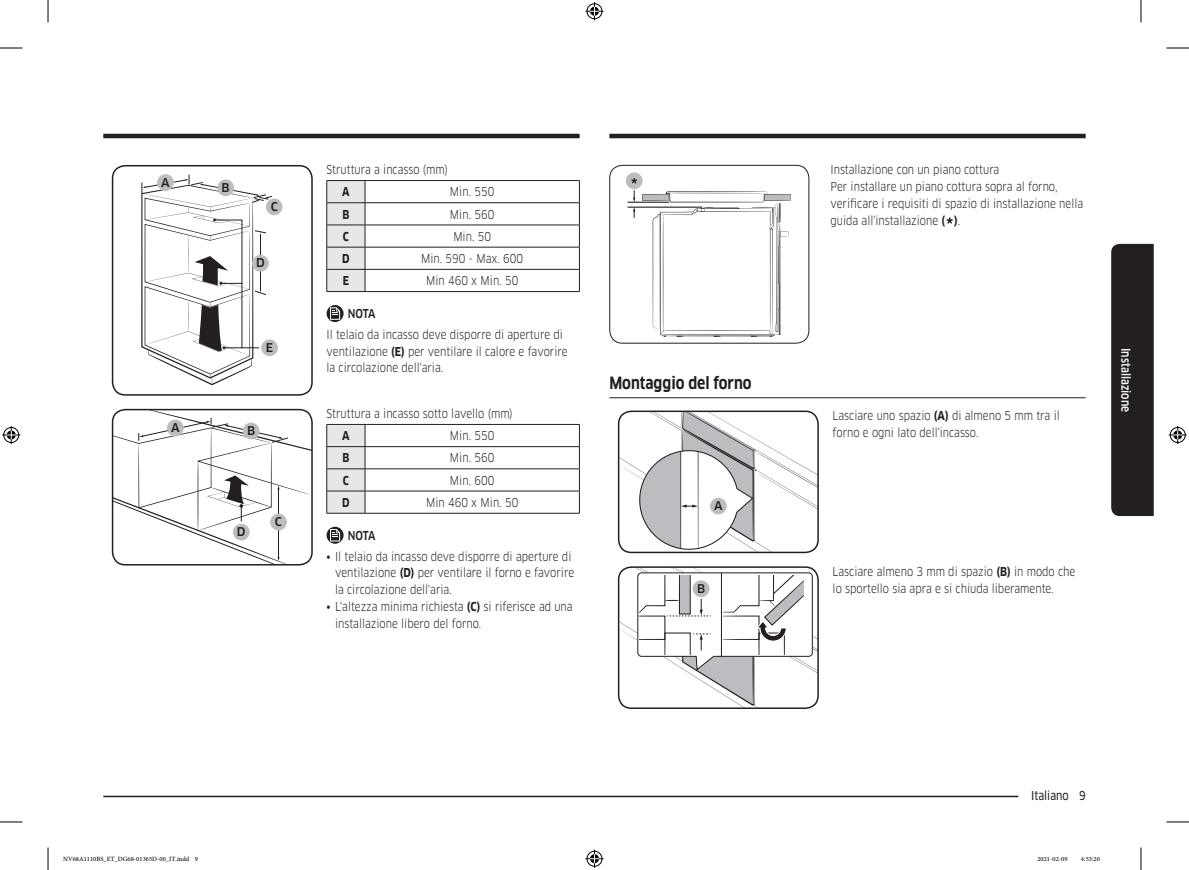
<style>
.page{position:relative;width:1189px;height:870px;background:#fff}
.page>*{position:absolute;margin:0;border:0;box-sizing:border-box;transform-origin:0 0}
.t1{font:700 16.5px "Samsung Clan Pro";color:#231f20;scale:.85 1}
.P_Text-center{font:12px/16.8px "Samsung Clan Pro";color:#231f20;scale:.85 1}
.t2{font:500 12px "Samsung Clan Pro";color:#fff;scale:.85 1}
.t3{font:12px "Samsung Clan Pro News";color:#231f20;scale:.85 1}
.P_Text-center-2{font:700 12px "Samsung Clan Pro";color:#231f20;scale:.85 1}
.DL_DT_Info{font:500 12px "Samsung Clan Pro";letter-spacing:-.02em;color:#231f20;scale:.85 1}
.t4{font:500 11.85px "Clan";color:#231f20}
.t5{font:500 11.85px "Samsung Clan Pro";color:#231f20}
.t6{font:9px "Adobe Arabic";color:#000}
.s1{font-weight:700}
.s2{font-family:"Samsung Clan Pro News"}
</style>
<div class="page">
<hr style="left:103px;top:796px;width:936px;height:1px;background:#231f20">
<div style="left:1018px;top:787px;width:67px;height:15px;background:#fff"></div>
<div style="left:1111px;top:244px;width:43px;height:272px;background:#231f20"></div>
<hr style="left:103px;top:134px;width:477px;height:4px;background:#231f20">
<hr style="left:609px;top:134px;width:476px;height:4px;background:#231f20">
<svg style="left:141px;top:174px;width:131px;height:211px"></svg>
<div style="left:252px;top:255px;width:17px;height:17px;background:#bcbdc0;border-radius:50%"></div>
<div style="left:266px;top:198px;width:17px;height:17px;background:#bcbdc0;border-radius:50%"></div>
<div style="left:217px;top:179px;width:17px;height:17px;background:#bcbdc0;border-radius:50%"></div>
<div style="left:157px;top:174px;width:17px;height:17px;background:#bcbdc0;border-radius:50%"></div>
<div style="left:261px;top:339px;width:17px;height:17px;background:#bcbdc0;border-radius:50%"></div>
<div style="left:112px;top:165px;width:201px;height:231px;border:2px solid #231f20;border-radius:13px"></div>
<hr style="left:327px;top:180px;width:38px;height:1px;background:#231f20">
<hr style="left:365px;top:180px;width:215px;height:1px;background:#231f20">
<hr style="left:365px;top:202px;width:215px;height:1px;background:#231f20">
<hr style="left:365px;top:225px;width:215px;height:1px;background:#231f20">
<hr style="left:365px;top:247px;width:215px;height:1px;background:#231f20">
<hr style="left:365px;top:269px;width:215px;height:1px;background:#231f20">
<svg style="left:326px;top:181px;width:40px;height:111px;background:#d5d6d8"></svg>
<svg style="left:579px;top:181px;width:1px;height:110px"></svg>
<hr style="left:327px;top:291px;width:38px;height:1px;background:#231f20">
<hr style="left:365px;top:291px;width:215px;height:1px;background:#231f20">
<svg style="left:327px;top:305px;width:17px;height:17px"></svg>
<svg style="left:330px;top:307px;width:10px;height:13px"></svg>
<svg style="left:113px;top:410px;width:199px;height:155px"></svg>
<div style="left:233px;top:524px;width:17px;height:16px;background:#bcbdc0;border-radius:50%"></div>
<div style="left:270px;top:514px;width:17px;height:16px;background:#bcbdc0;border-radius:50%"></div>
<div style="left:243px;top:423px;width:17px;height:16px;background:#bcbdc0;border-radius:50%"></div>
<div style="left:167px;top:420px;width:17px;height:16px;background:#bcbdc0;border-radius:50%"></div>
<div style="left:112px;top:409px;width:201px;height:156px;border:2px solid #231f20;border-radius:13px"></div>
<hr style="left:365px;top:424px;width:215px;height:1px;background:#231f20">
<hr style="left:365px;top:446px;width:215px;height:1px;background:#231f20">
<hr style="left:365px;top:469px;width:215px;height:1px;background:#231f20">
<hr style="left:365px;top:491px;width:215px;height:1px;background:#231f20">
<svg style="left:326px;top:424px;width:40px;height:89px;background:#d3d4d6"></svg>
<svg style="left:579px;top:425px;width:1px;height:88px"></svg>
<hr style="left:327px;top:513px;width:38px;height:1px;background:#231f20">
<hr style="left:365px;top:513px;width:215px;height:1px;background:#231f20">
<svg style="left:327px;top:527px;width:17px;height:17px"></svg>
<svg style="left:330px;top:529px;width:10px;height:12px"></svg>
<hr style="left:609px;top:397px;width:476px;height:1px;background:#231f20">
<svg style="left:610px;top:165px;width:199px;height:178px"></svg>
<div style="left:609px;top:165px;width:200px;height:179px;border:1px solid #231f20;border-radius:13px"></div>
<svg style="left:946px;top:217px;width:7px;height:7px"></svg>
<svg style="left:619px;top:411px;width:199px;height:143px"></svg>
<div style="left:710px;top:498px;width:17px;height:16px;background:#bcbdc0;border-radius:50%"></div>
<div style="left:618px;top:411px;width:201px;height:142px;border:2px solid #231f20;border-radius:13px"></div>
<svg style="left:619px;top:569px;width:199px;height:139px"></svg>
<div style="left:693px;top:580px;width:16px;height:17px;background:#bcbdc0;border-radius:50%"></div>
<div style="left:618px;top:566px;width:201px;height:143px;border:2px solid #231f20;border-radius:13px"></div>
<svg style="left:0;top:48px;width:22px;height:1px"></svg>
<svg style="left:1166px;top:48px;width:23px;height:1px"></svg>
<svg style="left:0;top:822px;width:22px;height:1px"></svg>
<svg style="left:1166px;top:822px;width:23px;height:1px"></svg>
<svg style="left:48px;top:0;width:1px;height:22px"></svg>
<svg style="left:48px;top:847px;width:1px;height:23px"></svg>
<svg style="left:1141px;top:0;width:1px;height:22px"></svg>
<svg style="left:1141px;top:847px;width:1px;height:23px"></svg>
<svg style="left:585px;top:2px;width:18px;height:18px"></svg>
<svg style="left:585px;top:850px;width:18px;height:18px"></svg>
<svg style="left:2px;top:426px;width:18px;height:18px"></svg>
<svg style="left:1169px;top:426px;width:18px;height:18px"></svg>
<p class="t4" style="left:161px;top:176px;width:10px">A</p>
<p class="t4" style="left:222px;top:181px;width:10px">B</p>
<p class="t4" style="left:271px;top:200px;width:9px">C</p>
<p class="t4" style="left:256px;top:256px;width:10px">D</p>
<p class="t4" style="left:266px;top:341px;width:9px">E</p>
<p class="t4" style="left:171px;top:421px;width:10px">A</p>
<p class="t4" style="left:247px;top:424px;width:10px">B</p>
<p class="t4" style="left:237px;top:525px;width:10px">D</p>
<p class="t4" style="left:275px;top:515px;width:9px">C</p>
<p class="P_Text-center" style="left:327px;top:162px;width:144px">Struttura a incasso (mm)</p>
<p class="P_Text-center-2" style="left:342px;top:185px;width:10px">A</p>
<p class="P_Text-center" style="left:450px;top:184px;width:54px">Min. 550</p>
<p class="P_Text-center-2" style="left:342px;top:207px;width:10px">B</p>
<p class="P_Text-center" style="left:450px;top:206px;width:54px">Min. 560</p>
<p class="P_Text-center-2" style="left:343px;top:229px;width:9px">C</p>
<p class="P_Text-center" style="left:453px;top:228px;width:46px">Min. 50</p>
<p class="P_Text-center-2" style="left:342px;top:252px;width:10px">D</p>
<p class="P_Text-center" style="left:421px;top:250px;width:122px">Min. 590 - Max. 600</p>
<p class="P_Text-center-2" style="left:343px;top:274px;width:9px">E</p>
<p class="P_Text-center" style="left:426px;top:272px;width:110px">Min 460 x Min. 50</p>
<p class="DL_DT_Info" style="left:348px;top:306px;width:34px">NOTA</p>
<p class="P_Text-center" style="left:327px;top:326px;width:285px">Il telaio da incasso deve disporre di aperture di ventilazione <span class="s1">(E)</span> per ventilare il calore e favorire la circolazione dell'aria.</p>
<p class="P_Text-center" style="left:327px;top:405px;width:221px">Struttura a incasso sotto lavello (mm)</p>
<p class="P_Text-center-2" style="left:342px;top:429px;width:10px">A</p>
<p class="P_Text-center" style="left:450px;top:427px;width:54px">Min. 550</p>
<p class="P_Text-center-2" style="left:342px;top:451px;width:10px">B</p>
<p class="P_Text-center" style="left:450px;top:450px;width:54px">Min. 560</p>
<p class="P_Text-center-2" style="left:343px;top:473px;width:9px">C</p>
<p class="P_Text-center" style="left:450px;top:472px;width:54px">Min. 600</p>
<p class="P_Text-center-2" style="left:342px;top:495px;width:10px">D</p>
<p class="P_Text-center" style="left:426px;top:494px;width:110px">Min 460 x Min. 50</p>
<p class="DL_DT_Info" style="left:348px;top:528px;width:34px">NOTA</p>
<p class="P_Text-center" style="left:335px;top:548px;width:283px;text-indent:-9px"><span class="s2">•</span> Il telaio da incasso deve disporre di aperture di ventilazione <span class="s1">(D)</span> per ventilare il forno e favorire la circolazione dell'aria.</p>
<p class="P_Text-center" style="left:335px;top:598px;width:281px;text-indent:-9px"><span class="s2">•</span> L'altezza minima richiesta <span class="s1">(C)</span> si riferisce ad una installazione libero del forno.</p>
<h3 class="t1" style="left:609px;top:373px;width:169px">Montaggio del forno</h3>
<p class="t5" style="left:714px;top:499px;width:10px">A</p>
<p class="t5" style="left:697px;top:581px;width:10px">B</p>
<p class="P_Text-center" style="left:830px;top:162px;width:200px">Installazione con un piano cottura</p>
<p class="P_Text-center" style="left:830px;top:178px;width:299px">Per installare un piano cottura sopra al forno, verificare i requisiti di spazio di installazione nella guida all'installazione <span class="s1">( )</span>.</p>
<p class="P_Text-center" style="left:832px;top:407px;width:269px">Lasciare uno spazio <span class="s1">(A)</span> di almeno 5 mm tra il forno e ogni lato dell'incasso.</p>
<p class="t2" style="left:1133px;top:348px;width:77px;rotate:90deg">Installazione</p>
<p class="P_Text-center" style="left:832px;top:563px;width:287px">Lasciare almeno 3 mm di spazio <span class="s1">(B)</span> in modo che lo sportello sia apra e si chiuda liberamente.</p>
<p class="t3" style="left:1031px;top:788px;width:66px">Italiano 9</p>
<p class="t6" style="left:63px;top:853px;width:136px">NV68A1110BS_ET_DG68-01365D-00_IT.indd 9</p>
<p class="t6" style="left:1037px;top:853px;width:32px">2021-02-09</p>
<p class="t6" style="left:1081px;top:853px;width:20px">4:53:20</p>
</div>
